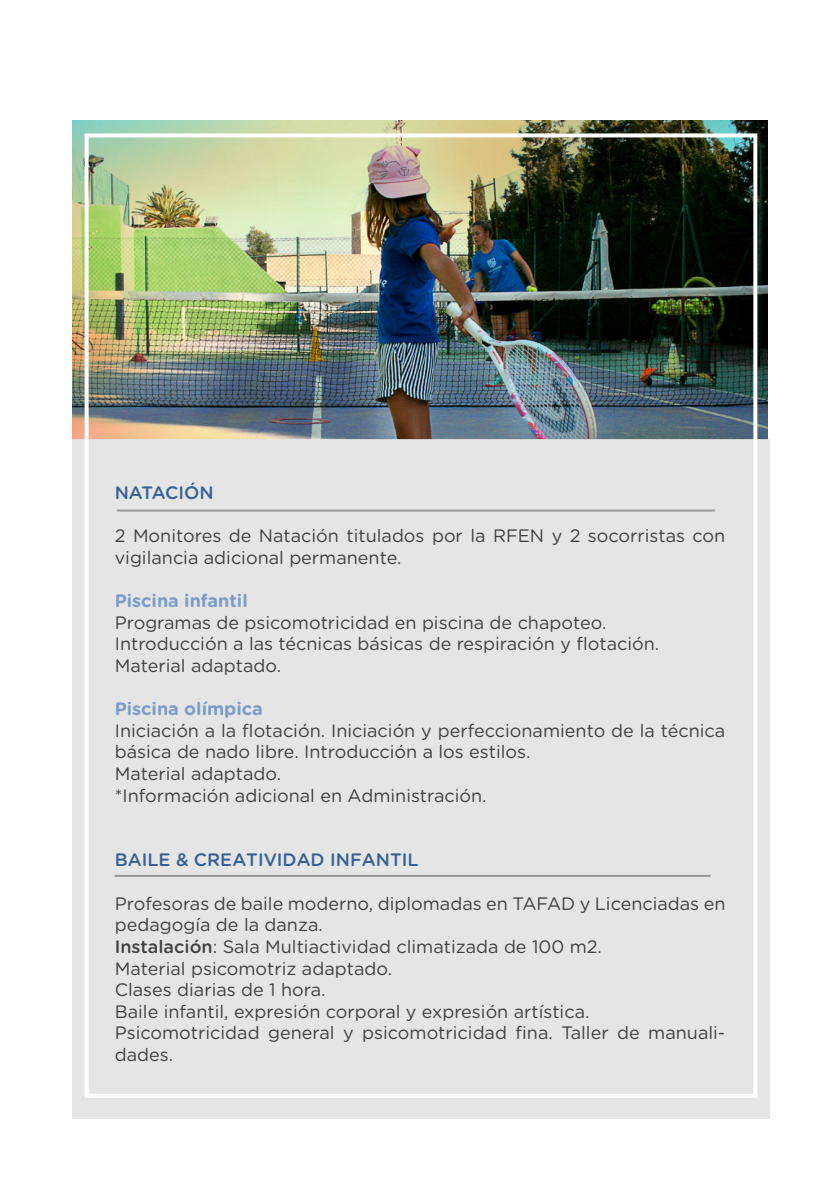
<style>
.page{position:relative;width:840px;height:1191px;background:#fff}
.page>*{position:absolute;margin:0;border:0;box-sizing:border-box;transform-origin:0 0}
.t1{font:18px/21.6px "Gotham Rounded";color:#414042}
.t2{font:500 18px "Gotham Rounded";color:#376196}
.t3{font:700 18px "Gotham Rounded";color:#7c9dc9}
.s1{font-weight:500}
</style>
<div class="page">
<img style="left:72px;top:120px;width:695px;height:318px">
<div style="left:72px;top:438px;width:698px;height:681px;background:#e5e5e5"></div>
<hr style="left:115px;top:875px;width:595px;height:2px;background:#989898">
<hr style="left:117px;top:509px;width:597px;height:2px;background:#989898">
<div style="left:85px;top:133px;width:672px;height:964px;border:4px solid #fff"></div>
<p class="t2" style="left:115px;top:480px;width:100px">NATACIÓN</p>
<p class="t1" style="left:115px;top:524px;width:611px">2 Monitores de Natación titulados por la RFEN y 2 socorristas con vigilancia adicional permanente.</p>
<p class="t3" style="left:115px;top:587px;width:134px">Piscina infantil</p>
<p class="t1" style="left:115px;top:611px;width:545px">Programas de psicomotricidad en piscina de chapoteo.<br>Introducción a las técnicas básicas de respiración y flotación.<br>Material adaptado.</p>
<p class="t3" style="left:115px;top:695px;width:149px">Piscina olímpica</p>
<p class="t1" style="left:115px;top:719px;width:611px">Iniciación a la flotación. Iniciación y perfeccionamiento de la técnica básica de nado libre. Introducción a los estilos.<br>Material adaptado.<br>*Información adicional en Administración.</p>
<p class="t2" style="left:115px;top:847px;width:305px">BAILE &amp; CREATIVIDAD INFANTIL</p>
<p class="t1" style="left:115px;top:891px;width:612px">Profesoras de baile moderno, diplomadas en TAFAD y Licenciadas en pedagogía de la danza.<br><span class="s1">Instalación</span>: Sala Multiactividad climatizada de 100 m2.<br>Material psicomotriz adaptado.<br>Clases diarias de 1 hora.<br>Baile infantil, expresión corporal y expresión artística.<br>Psicomotricidad general y psicomotricidad fina. Taller de manuali&shy;dades.</p>
</div>
